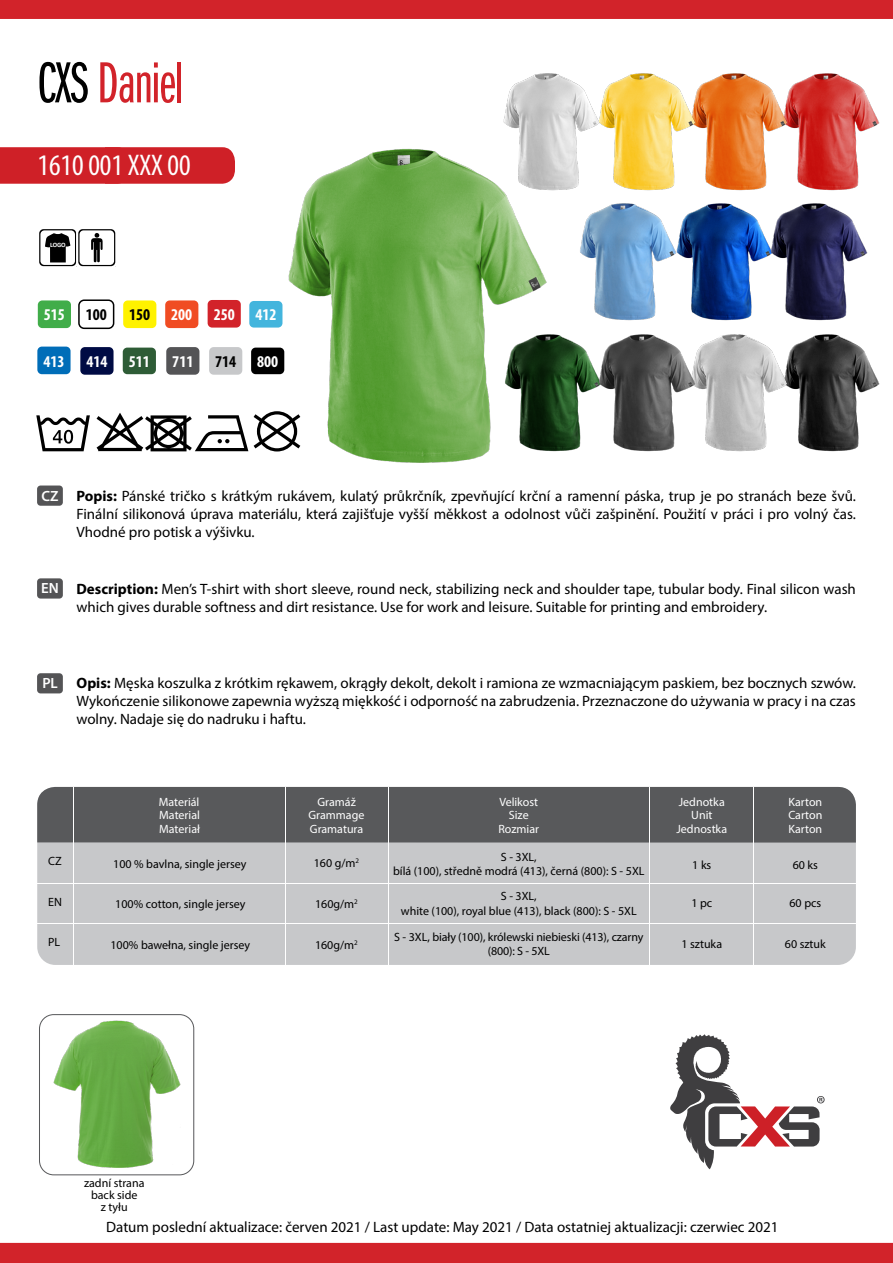
<style>
.page{position:relative;width:893px;height:1263px;background:#fff}
.page>*{position:absolute;margin:0;border:0;box-sizing:border-box;transform-origin:0 0}
.t1{font:60px "Franklin Got Itc DOT Boo Ext Com";letter-spacing:-.01em;color:#d2232a}
.t2{font:condensed 30px "Myriad Pro";color:#fff}
.t3{font:700 condensed 16.5px "Myriad Pro";color:#fff}
.t4{font:700 condensed 16.5px "Myriad Pro";color:#000}
.t5{font:15px/18px "Myriad Pro";color:#000;text-align:justify}
.t6{font:600 14.85px "Myriad Pro";color:#fff}
.t7{font:12px/14.4px "Myriad Pro";color:#000;text-align:center}
.t8{font:12px/13.5px "Myriad Pro";color:#fff;text-align:center}
.t9{font:700 6.6px "Calibri";color:#fff}
.s1{color:#000}
.s2{font-weight:700}
</style>
<div class="page">
<img style="left:800px;top:355px;width:80px;height:97px">
<img style="left:561px;top:355px;width:19px;height:96px">
<div style="left:0;top:147px;width:235px;height:37px;background:#cf2027"></div>
<div style="left:78px;top:299px;width:36px;height:30px;border:2px solid #000;border-radius:5px"></div>
<div style="left:123px;top:300px;width:33px;height:28px;background:#fff200;border-radius:5px"></div>
<div style="left:165px;top:300px;width:33px;height:28px;background:#f04c23;border-radius:5px"></div>
<img style="left:256px;top:148px;width:305px;height:315px">
<div style="left:249px;top:301px;width:33px;height:27px;background:#43b5dd;border-radius:4px"></div>
<div style="left:37px;top:347px;width:34px;height:27px;background:#006db8;border-radius:5px"></div>
<div style="left:80px;top:347px;width:34px;height:28px;background:#000b44;border-radius:5px"></div>
<div style="left:123px;top:348px;width:33px;height:26px;background:#2e5c36;border-radius:4px"></div>
<div style="left:166px;top:347px;width:33px;height:28px;background:#545456;border-radius:5px"></div>
<div style="left:209px;top:347px;width:33px;height:28px;background:#c7c8ca;border-radius:5px"></div>
<div style="left:251px;top:348px;width:33px;height:26px;background:#000;border-radius:4px"></div>
<div style="left:208px;top:300px;width:33px;height:28px;background:#d2232a;border-radius:5px"></div>
<img style="left:484px;top:73px;width:96px;height:151px">
<img style="left:800px;top:73px;width:80px;height:89px">
<img style="left:708px;top:73px;width:92px;height:89px">
<img style="left:580px;top:73px;width:128px;height:89px">
<img style="left:690px;top:162px;width:61px;height:131px">
<img style="left:751px;top:162px;width:117px;height:193px">
<img style="left:708px;top:293px;width:92px;height:159px">
<img style="left:580px;top:293px;width:128px;height:159px">
<img style="left:561px;top:162px;width:129px;height:193px">
<div style="left:38px;top:300px;width:33px;height:28px;background:#41ad49;border-radius:5px"></div>
<svg style="left:670px;top:1034px;width:155px;height:135px"></svg>
<div style="left:37px;top:485px;width:26px;height:21px;background:#545456;border-radius:3px"></div>
<div style="left:37px;top:578px;width:26px;height:21px;background:#545456;border-radius:3px"></div>
<div style="left:37px;top:673px;width:26px;height:20px;background:#545456;border-radius:3px"></div>
<div style="left:0;top:0;width:893px;height:19px;background:#d2232a"></div>
<div style="left:0;top:1243px;width:893px;height:20px;background:#d2232a"></div>
<svg style="left:39px;top:229px;width:77px;height:38px"></svg>
<svg style="left:97px;top:413px;width:151px;height:38px"></svg>
<svg style="left:36px;top:415px;width:54px;height:36px"></svg>
<svg style="left:254px;top:411px;width:46px;height:40px"></svg>
<img style="left:39px;top:1015px;width:155px;height:160px">
<div style="left:39px;top:1014px;width:155px;height:161px;border:1px solid #58595b;border-radius:14px"></div>
<div style="left:37px;top:787px;width:819px;height:178px;background:#c7c8ca;border-radius:18px"></div>
<div style="left:37px;top:787px;width:819px;height:55px;background:#58595b"></div>
<hr style="left:754px;top:787px;width:1px;height:178px;background:#fff">
<hr style="left:649px;top:787px;width:1px;height:178px;background:#fff">
<hr style="left:388px;top:787px;width:1px;height:178px;background:#fff">
<hr style="left:285px;top:787px;width:1px;height:178px;background:#fff">
<hr style="left:73px;top:787px;width:1px;height:178px;background:#fff">
<hr style="left:37px;top:923px;width:819px;height:1px;background:#fff">
<hr style="left:37px;top:883px;width:819px;height:1px;background:#fff">
<h1 class="t1" style="left:37px;top:51px;width:147px"><span class="s1">CXS</span> Daniel</h1>
<h2 class="t2" style="left:38px;top:147px;width:155px">1610 001 XXX 00</h2>
<p class="t9" style="left:50px;top:240px;width:17px">LOGO</p>
<p class="t3" style="left:44px;top:305px;width:23px">515</p>
<p class="t3" style="left:214px;top:304px;width:23px">250</p>
<p class="t4" style="left:86px;top:305px;width:23px">100</p>
<p class="t4" style="left:129px;top:305px;width:23px">150</p>
<p class="t3" style="left:171px;top:305px;width:23px">200</p>
<p class="t3" style="left:255px;top:305px;width:23px">412</p>
<p class="t3" style="left:43px;top:351px;width:23px">413</p>
<p class="t3" style="left:86px;top:351px;width:23px">414</p>
<p class="t3" style="left:129px;top:351px;width:23px">511</p>
<p class="t3" style="left:172px;top:351px;width:23px">711</p>
<p class="t4" style="left:215px;top:351px;width:23px">714</p>
<p class="t3" style="left:257px;top:351px;width:23px">800</p>
<p class="t6" style="left:42px;top:486px;width:19px">CZ</p>
<p class="t6" style="left:41px;top:579px;width:19px">EN</p>
<p class="t5" style="left:77px;top:486px;width:781px"><span class="s2">Popis:</span> Pánské tričko s krátkým rukávem, kulatý průkrčník, zpevňující krční a ramenní páska, trup je po stranách beze švů.<br>Finální silikonová úprava materiálu, která zajišťuje vyšší měkkost a odolnost vůči zašpinění. Použití v práci i pro volný čas.<br>Vhodné pro potisk a výšivku.</p>
<p class="t5" style="left:77px;top:579px;width:781px"><span class="s2">Description:</span> Men’s T-shirt with short sleeve, round neck, stabilizing neck and shoulder tape, tubular body. Final silicon wash which gives durable softness and dirt resistance. Use for work and leisure. Suitable for printing and embroidery.</p>
<p class="t6" style="left:42px;top:674px;width:17px">PL</p>
<p class="t5" style="left:77px;top:674px;width:781px"><span class="s2">Opis:</span> Męska koszulka z krótkim rękawem, okrągły dekolt, dekolt i ramiona ze wzmacniającym paskiem, bez bocznych szwów.<br>Wykończenie silikonowe zapewnia wyższą miękkość i odporność na zabrudzenia. Przeznaczone do używania w pracy i na czas wolny. Nadaje się do nadruku i haftu.</p>
<p class="t8" style="left:159px;top:795px;width:42px">Materiál</p>
<p class="t8" style="left:159px;top:808px;width:42px">Material</p>
<p class="t8" style="left:308px;top:795px;width:57px">Gramáž<br>Grammage</p>
<p class="t8" style="left:159px;top:822px;width:42px">Materiał</p>
<p class="t8" style="left:310px;top:822px;width:55px">Gramatura</p>
<p class="t8" style="left:499px;top:795px;width:40px">Velikost</p>
<p class="t8" style="left:498px;top:822px;width:42px">Rozmiar</p>
<p class="t8" style="left:509px;top:808px;width:21px">Size</p>
<p class="t8" style="left:679px;top:795px;width:48px">Jednotka</p>
<p class="t8" style="left:788px;top:795px;width:35px">Karton</p>
<p class="t8" style="left:691px;top:808px;width:23px">Unit</p>
<p class="t8" style="left:788px;top:808px;width:36px">Carton</p>
<p class="t8" style="left:676px;top:822px;width:52px">Jednostka</p>
<p class="t8" style="left:788px;top:822px;width:35px">Karton</p>
<p class="t7" style="left:48px;top:854px;width:15px">CZ</p>
<p class="t7" style="left:113px;top:856px;width:135px">100 % bavlna, single jersey</p>
<p class="t7" style="left:314px;top:856px;width:47px">160 g/m<sup>2</sup></p>
<p class="t7" style="left:393px;top:849px;width:253px">S - 3XL,<br>bílá (100), středně modrá (413), černá (800): S - 5XL</p>
<p class="t7" style="left:692px;top:858px;width:21px">1 ks</p>
<p class="t7" style="left:793px;top:858px;width:27px">60 ks</p>
<p class="t7" style="left:48px;top:894px;width:15px">EN</p>
<p class="t7" style="left:48px;top:935px;width:14px">PL</p>
<p class="t7" style="left:115px;top:896px;width:132px">100% cotton, single jersey</p>
<p class="t7" style="left:110px;top:937px;width:141px">100% bawełna, single jersey</p>
<p class="t7" style="left:315px;top:896px;width:44px">160g/m<sup>2</sup></p>
<p class="t7" style="left:315px;top:937px;width:44px">160g/m<sup>2</sup></p>
<p class="t7" style="left:401px;top:889px;width:237px">S - 3XL,<br>white (100), royal blue (413), black (800): S - 5XL</p>
<p class="t7" style="left:394px;top:929px;width:251px">S - 3XL, biały (100), królewski niebieski (413), czarny (800): S - 5XL</p>
<p class="t7" style="left:691px;top:896px;width:22px">1 pc</p>
<p class="t7" style="left:681px;top:937px;width:42px">1 sztuka</p>
<p class="t7" style="left:789px;top:896px;width:33px">60 pcs</p>
<p class="t7" style="left:785px;top:937px;width:42px">60 sztuk</p>
<p class="t7" style="left:84px;top:1177px;width:62px;line-height:12px">zadní strana back side<br>z tyłu</p>
<p class="t5" style="left:106px;top:1218px;width:674px">Datum poslední aktualizace: červen 2021 / Last update: May 2021 / Data ostatniej aktualizacji: czerwiec 2021</p>
</div>
